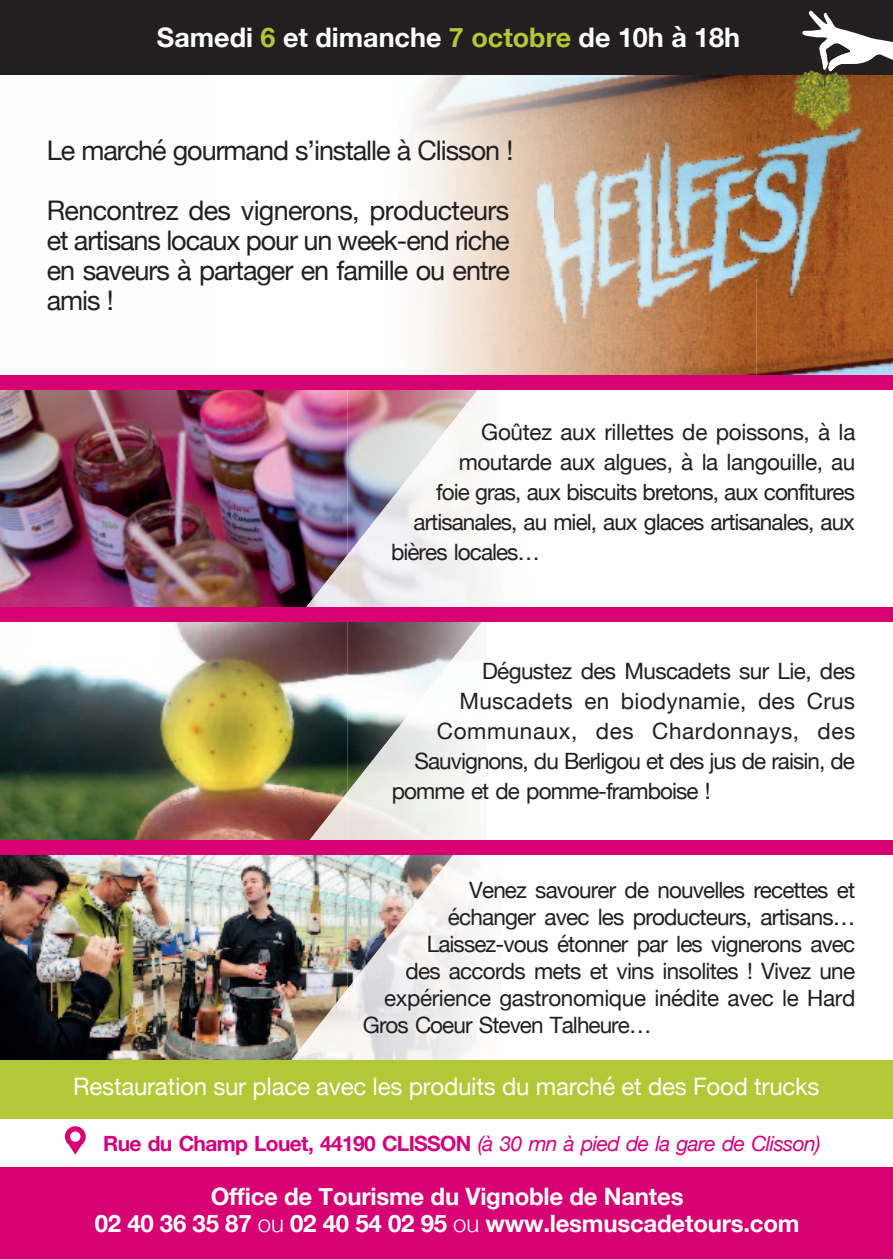
<style>
.page{position:relative;width:893px;height:1259px;background:#fff}
.page>*{position:absolute;margin:0;border:0;box-sizing:border-box;transform-origin:0 0}
.t1{font:27px/30px "Helvetica Neue";letter-spacing:-.04em;color:#231f20;text-align:justify}
.t2{font:700 27px "Helvetica Neue";color:#fff}
.t3{font:700 24px/27px "Helvetica Neue";letter-spacing:-.01em;color:#fff;text-align:center}
.t4{font:24px "Helvetica Neue";letter-spacing:-.01em;color:#fff}
.t5{font:22.5px "Helvetica Neue";letter-spacing:-.035em;color:#231f20}
.t6{font:22.5px "Helvetica Neue";letter-spacing:-.015em;color:#231f20}
.t7{font:22.5px "Helvetica Neue";letter-spacing:.01em;color:#231f20}
.t8{font:22.5px "Helvetica Neue";letter-spacing:.025em;color:#231f20}
.t9{font:italic 21px "Helvetica Neue";letter-spacing:-.03em;color:#d6017f}
.s1{color:#b3c837}
.s2{font-weight:700;font-style:normal}
.s3{font-weight:300}
</style>
<div class="page">
<img style="left:756px;top:75px;width:137px;height:300px">
<img style="left:413px;top:75px;width:343px;height:300px">
<img style="left:0;top:390px;width:302px;height:216px">
<img style="left:302px;top:390px;width:45px;height:216px">
<img style="left:347px;top:390px;width:137px;height:216px">
<img style="left:0;top:621px;width:347px;height:219px">
<img style="left:487px;top:621px;width:400px;height:1px">
<img style="left:305px;top:792px;width:42px;height:48px">
<img style="left:347px;top:621px;width:140px;height:219px">
<img style="left:0;top:855px;width:347px;height:205px">
<img style="left:276px;top:989px;width:71px;height:71px">
<img style="left:347px;top:855px;width:130px;height:205px">
<div style="left:0;top:0;width:893px;height:75px;background:#231f20"></div>
<img style="left:792px;top:74px;width:59px;height:63px">
<svg style="left:802px;top:10px;width:91px;height:76px"></svg>
<div style="left:0;top:1069px;width:893px;height:190px;background:#d70174"></div>
<div style="left:0;top:606px;width:893px;height:15px;background:#d70174"></div>
<div style="left:0;top:840px;width:893px;height:15px;background:#d70174"></div>
<div style="left:0;top:1060px;width:893px;height:88px;background:#b3c837"></div>
<div style="left:0;top:1118px;width:893px;height:48px;background:#fff"></div>
<svg style="left:65px;top:1126px;width:21px;height:28px"></svg>
<div style="left:0;top:375px;width:893px;height:15px;background:#d70174"></div>
<p class="t2" style="left:157px;top:17px;width:585px">Samedi <span class="s1">6</span> et dimanche <span class="s1">7 octobre</span> de 10h à 18h</p>
<p class="t1" style="left:47px;top:137px;width:468px">Le marché gourmand s’installe à Clisson !</p>
<p class="t1" style="left:47px;top:197px;width:465px">Rencontrez des vignerons, producteurs et artisans locaux pour un week-end riche en saveurs à partager en famille ou entre amis !</p>
<p class="t6" style="left:481px;top:415px;width:376px">Goûtez aux rillettes de poissons, à la</p>
<p class="t5" style="left:459px;top:445px;width:398px">moutarde aux algues, à la langouille, au</p>
<p class="t5" style="left:436px;top:475px;width:420px">foie gras, aux biscuits bretons, aux confitures</p>
<p class="t5" style="left:414px;top:505px;width:443px">artisanales, au miel, aux glaces artisanales, aux</p>
<p class="t5" style="left:391px;top:535px;width:151px">bières locales…</p>
<p class="t5" style="left:482px;top:654px;width:375px">Dégustez des Muscadets sur Lie, des</p>
<p class="t7" style="left:459px;top:684px;width:397px">Muscadets en biodynamie, des Crus</p>
<p class="t8" style="left:437px;top:714px;width:420px">Communaux, des Chardonnays, des</p>
<p class="t5" style="left:414px;top:744px;width:442px">Sauvignons, du Berligou et des jus de raisin, de</p>
<p class="t5" style="left:392px;top:774px;width:320px">pomme et de pomme-framboise !</p>
<p class="t5" style="left:469px;top:873px;width:387px">Venez savourer de nouvelles recettes et</p>
<p class="t5" style="left:448px;top:900px;width:409px">échanger avec les producteurs, artisans…</p>
<p class="t5" style="left:427px;top:927px;width:430px">Laissez-vous étonner par les vignerons avec</p>
<p class="t5" style="left:405px;top:954px;width:451px">des accords mets et vins insolites ! Vivez une</p>
<p class="t6" style="left:384px;top:981px;width:473px">expérience gastronomique inédite avec le Hard</p>
<p class="t5" style="left:363px;top:1008px;width:290px">Gros Coeur Steven Talheure…</p>
<p class="t4" style="left:73px;top:1069px;width:748px">Restauration sur place avec les produits du marché et des Food trucks</p>
<p class="t9" style="left:103px;top:1128px;width:719px"><span class="s2">Rue du Champ Louet, 44190 CLISSON</span> (à 30 mn à pied de la gare de Clisson)</p>
<p class="t3" style="left:95px;top:1184px;width:706px">Office de Tourisme du Vignoble de Nantes<br>02 40 36 35 87 <span class="s3">ou</span> 02 40 54 02 95 <span class="s3">ou</span> www.lesmuscadetours.com</p>
</div>
